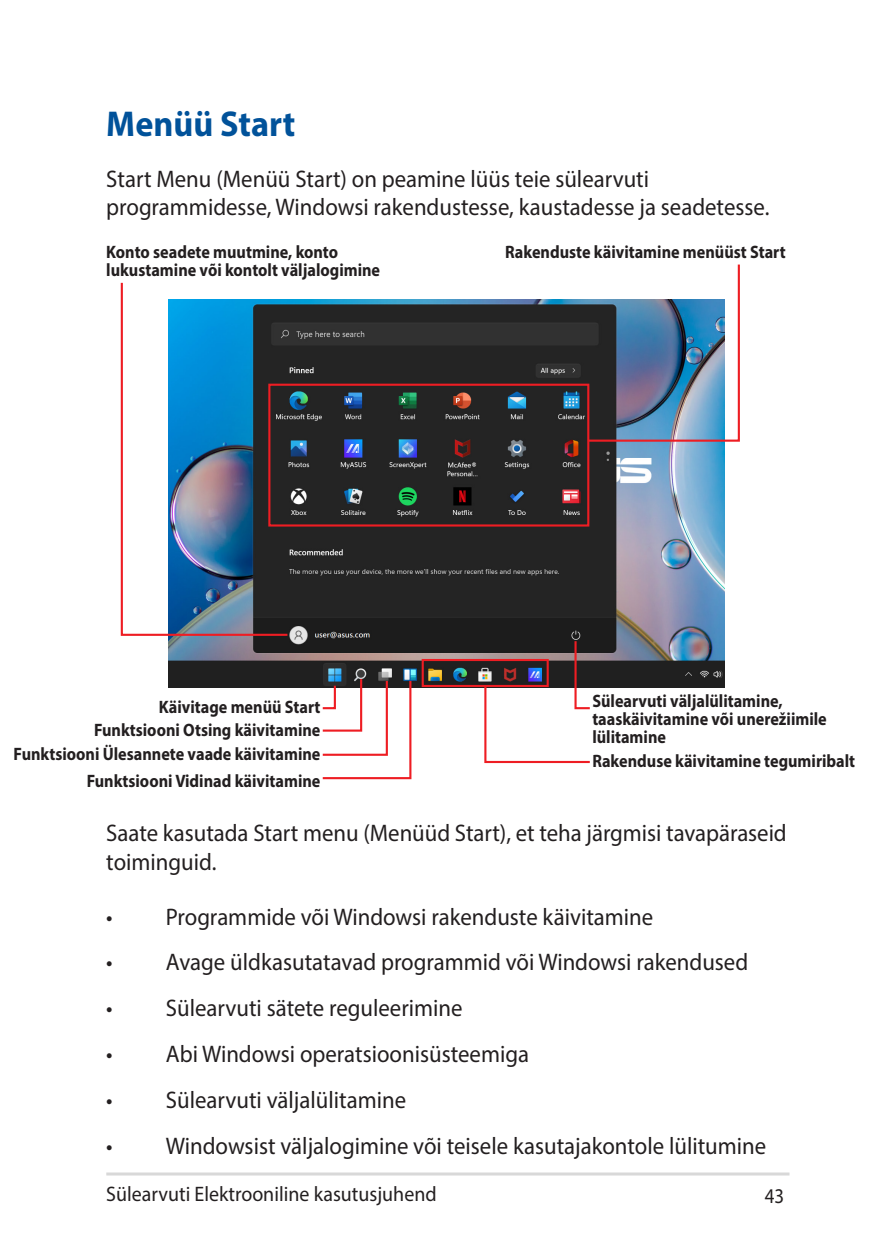
<style>
.page{position:relative;width:893px;height:1259px;background:#fff}
.page>*{position:absolute;margin:0;border:0;box-sizing:border-box;transform-origin:0 0}
.t1{font:700 36px "Myriad Pro";color:#01529a;scale:.95 1}
.t2{font:24px/28.8px "Myriad Pro";color:#231f20;scale:.95 1}
.t3{font:21px "Myriad Pro";color:#231f20;scale:.95 1}
.t4{font:21px "Myriad Pro";color:#231f20;scale:.9 1}
.t5{font:700 18px/18px "Myriad Pro";color:#231f20;scale:.9 1}
</style>
<div class="page">
<hr style="left:106px;top:1172px;width:683px;height:3px;background:#d8d8d8">
<img style="left:168px;top:300px;width:557px;height:387px">
<img style="left:586px;top:264px;width:154px;height:179px">
<div style="left:268px;top:384px;width:321px;height:142px;border:2px solid #ee1d23"></div>
<div style="left:422px;top:659px;width:127px;height:28px;border:2px solid #ee1d23"></div>
<svg style="left:321px;top:677px;width:91px;height:103px"></svg>
<img style="left:120px;top:282px;width:170px;height:355px">
<svg style="left:483px;top:639px;width:109px;height:125px"></svg>
<h1 class="t1" style="left:106px;top:101px;width:201px">Menüü Start</h1>
<p class="t2" style="left:106px;top:164px;width:699px">Start Menu (Menüü Start) on peamine lüüs teie sülearvuti programmidesse, Windowsi rakendustesse, kaustadesse ja seadetesse.</p>
<p class="t5" style="left:106px;top:242px;width:306px">Konto seadete muutmine, konto lukustamine või kontolt väljalogimine</p>
<p class="t5" style="left:505px;top:242px;width:313px">Rakenduste käivitamine menüüst Start</p>
<p class="t5" style="left:159px;top:697px;width:181px">Käivitage menüü Start</p>
<p class="t5" style="left:14px;top:744px;width:342px">Funktsiooni Ülesannete vaade käivitamine</p>
<p class="t5" style="left:94px;top:720px;width:253px">Funktsiooni Otsing käivitamine</p>
<p class="t5" style="left:87px;top:772px;width:261px">Funktsiooni Vidinad käivitamine</p>
<p class="t5" style="left:592px;top:691px;width:262px">Sülearvuti väljalülitamine, taaskäivitamine või unerežiimile lülitamine</p>
<p class="t5" style="left:592px;top:751px;width:294px">Rakenduse käivitamine tegumiribalt</p>
<p class="t2" style="left:106px;top:818px;width:718px">Saate kasutada Start menu (Menüüd Start), et teha järgmisi tavapäraseid toiminguid.</p>
<p class="t2" style="left:106px;top:901px;width:577px">• Programmide või Windowsi rakenduste käivitamine</p>
<p class="t2" style="left:106px;top:947px;width:677px">• Avage üldkasutatavad programmid või Windowsi rakendused</p>
<p class="t2" style="left:106px;top:993px;width:377px">• Sülearvuti sätete reguleerimine</p>
<p class="t2" style="left:106px;top:1039px;width:447px">• Abi Windowsi operatsioonisüsteemiga</p>
<p class="t2" style="left:106px;top:1085px;width:317px">• Sülearvuti väljalülitamine</p>
<p class="t2" style="left:106px;top:1131px;width:696px">• Windowsist väljalogimine või teisele kasutajakontole lülitumine</p>
<p class="t3" style="left:106px;top:1180px;width:349px">Sülearvuti Elektrooniline kasutusjuhend</p>
<p class="t4" style="left:765px;top:1182px;width:23px">43</p>
</div>
